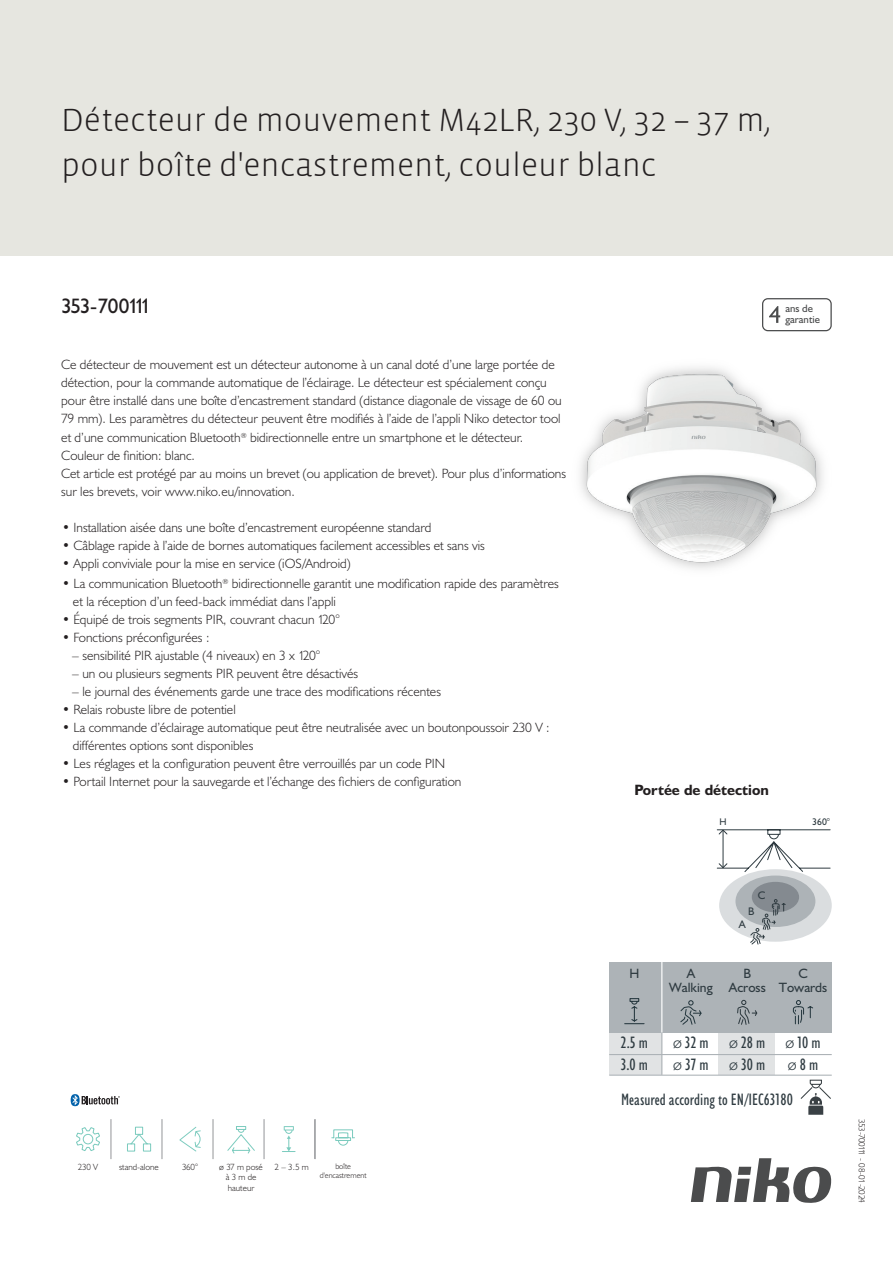
<style>
.page{position:relative;width:893px;height:1263px;background:#fff}
.page>*{position:absolute;margin:0;border:0;box-sizing:border-box;transform-origin:0 0}
.Title_datasheets{font:300 33px/45px "Vista Sans";color:#231f20}
.Article_number{font:21px "Humanist 521 BT";letter-spacing:-.06em;color:#231f20}
.t1{font:condensed 16.65px/22.2px "Humanist 521 BT";color:#2f3b41}
.Titles_parts{font:700 15px "Humanist 521 BT";color:#231f20}
.USP_bullets{font:300 13.5px/18px "Humanist 521 BT";color:#231f20}
.USPs{font:300 13.5px/18px "Humanist 521 BT";color:#231f20}
.t2{font:13.5px/14.5px "Humanist 521 BT";color:#2f3b41;text-align:center}
.t3{font:11.1px "Humanist 521 BT";color:#2f3b41}
.t4{font:10.8px/10.8px "Humanist 521 BT";color:#4b4c4d}
.t5{font:9.75px "Humanist 521 BT";color:#2f3b41}
.icontext{font:300 9px/10.8px "Humanist 521 BT";color:#231f20;text-align:center}
.Revision{font:300 9px "Humanist 521 BT";letter-spacing:-.065em;color:#231f20}
.icontext-2{font:300 8.1px/9.6px "Humanist 521 BT";color:#231f20;text-align:center}
.s1{font-weight:300;font-stretch:normal}
</style>
<div class="page">
<svg style="left:691px;top:1158px;width:141px;height:45px"></svg>
<div style="left:0;top:0;width:893px;height:255px;background:#e6e6e0"></div>
<img style="left:580px;top:367px;width:243px;height:202px">
<svg style="left:76px;top:1127px;width:24px;height:24px"></svg>
<svg style="left:127px;top:1126px;width:25px;height:26px"></svg>
<svg style="left:179px;top:1126px;width:22px;height:26px"></svg>
<svg style="left:227px;top:1126px;width:28px;height:28px"></svg>
<svg style="left:331px;top:1129px;width:24px;height:17px"></svg>
<svg style="left:282px;top:1126px;width:14px;height:26px"></svg>
<hr style="left:314px;top:1119px;width:1px;height:40px;background:#939598">
<hr style="left:111px;top:1119px;width:1px;height:40px;background:#939598">
<hr style="left:162px;top:1119px;width:1px;height:40px;background:#939598">
<hr style="left:213px;top:1119px;width:1px;height:40px;background:#939598">
<hr style="left:264px;top:1119px;width:1px;height:40px;background:#939598">
<hr style="left:315px;top:1119px;width:1px;height:40px;background:#939598">
<svg style="left:71px;top:1094px;width:49px;height:12px"></svg>
<svg style="left:762px;top:298px;width:70px;height:33px"></svg>
<svg style="left:717px;top:829px;width:114px;height:43px"></svg>
<div style="left:719px;top:869px;width:113px;height:73px;background:#dadddf;border-radius:50%"></div>
<div style="left:735px;top:875px;width:80px;height:52px;background:#adb3b7;border-radius:50%"></div>
<div style="left:752px;top:882px;width:47px;height:30px;background:#848a90;border-radius:50%"></div>
<svg style="left:750px;top:899px;width:36px;height:45px"></svg>
<div style="left:609px;top:1032px;width:53px;height:43px;background:#e1e3e4"></div>
<div style="left:719px;top:1032px;width:56px;height:43px;background:#e1e3e4"></div>
<hr style="left:609px;top:1054px;width:223px;height:1px;background:#adb3b7">
<hr style="left:609px;top:1074px;width:223px;height:2px;background:#adb3b7">
<div style="left:609px;top:962px;width:223px;height:70px;background:#adb3b7"></div>
<svg style="left:680px;top:1000px;width:22px;height:25px"></svg>
<svg style="left:792px;top:1000px;width:21px;height:25px"></svg>
<svg style="left:624px;top:998px;width:21px;height:27px"></svg>
<hr style="left:661px;top:1029px;width:1px;height:46px;background:#adb3b7">
<svg style="left:737px;top:999px;width:21px;height:26px"></svg>
<hr style="left:661px;top:962px;width:1px;height:70px;background:#fff">
<svg style="left:800px;top:1079px;width:31px;height:36px"></svg>
<p class="Title_datasheets" style="left:61px;top:98px;width:711px">Détecteur de mouvement M42LR, 230 V, 32 – 37 m, pour boîte d'encastrement, couleur blanc</p>
<p class="Article_number" style="left:61px;top:293px;width:92px">353-700111</p>
<p class="t4" style="left:785px;top:303px;width:36px">ans de garantie</p>
<p class="USPs" style="left:61px;top:355px;width:502px">Ce détecteur de mouvement est un détecteur autonome à un canal doté d’une large portée de détection, pour la commande automatique de l’éclairage. Le détecteur est spécialement conçu pour être installé dans une boîte d’encastrement standard (distance diagonale de vissage de 60 ou 79 mm). Les paramètres du détecteur peuvent être modifiés à l’aide de l’appli Niko detector tool</p>
<p class="USPs" style="left:61px;top:428px;width:506px">et d’une communication Bluetooth<sup>®</sup> bidirectionnelle entre un smartphone et le détecteur.<br>Couleur de finition: blanc.<br>Cet article est protégé par au moins un brevet (ou application de brevet). Pour plus d’informations sur les brevets, voir www.niko.eu/innovation.</p>
<p class="USP_bullets" style="left:62px;top:518px;width:371px">• Installation aisée dans une boîte d’encastrement européenne standard</p>
<p class="USP_bullets" style="left:62px;top:536px;width:424px">• Câblage rapide à l’aide de bornes automatiques facilement accessibles et sans vis</p>
<p class="USP_bullets" style="left:62px;top:554px;width:290px">• Appli conviviale pour la mise en service (iOS/Android)</p>
<p class="USP_bullets" style="left:73px;top:574px;width:487px;text-indent:-11px">• La communication Bluetooth<sup>®</sup> bidirectionnelle garantit une modification rapide des paramètres et la réception d’un feed-back immédiat dans l’appli</p>
<p class="USP_bullets" style="left:62px;top:610px;width:279px">• Équipé de trois segments PIR, couvrant chacun 120°</p>
<p class="USP_bullets" style="left:62px;top:628px;width:149px">• Fonctions préconfigurées :</p>
<p class="USP_bullets" style="left:72px;top:646px;width:250px">– sensibilité PIR ajustable (4 niveaux) en 3 x 120°</p>
<p class="USP_bullets" style="left:72px;top:664px;width:287px">– un ou plusieurs segments PIR peuvent être désactivés</p>
<p class="USP_bullets" style="left:72px;top:682px;width:370px">– le journal des événements garde une trace des modifications récentes</p>
<p class="USP_bullets" style="left:62px;top:700px;width:175px">• Relais robuste libre de potentiel</p>
<p class="USP_bullets" style="left:73px;top:718px;width:478px;text-indent:-11px">• La commande d’éclairage automatique peut être neutralisée avec un boutonpoussoir 230 V : différentes options sont disponibles</p>
<p class="USP_bullets" style="left:62px;top:754px;width:385px">• Les réglages et la configuration peuvent être verrouillés par un code PIN</p>
<p class="USP_bullets" style="left:62px;top:772px;width:401px">• Portail Internet pour la sauvegarde et l’échange des fichiers de configuration</p>
<p class="icontext" style="left:78px;top:1161px;width:22px">230 V</p>
<p class="icontext" style="left:119px;top:1161px;width:41px">stand-alone</p>
<p class="icontext" style="left:182px;top:1161px;width:17px">360°</p>
<p class="icontext" style="left:219px;top:1161px;width:45px">ø 37 m posé à 3 m de hauteur</p>
<p class="icontext-2" style="left:320px;top:1161px;width:48px">boîte d'encastrement</p>
<p class="icontext" style="left:275px;top:1161px;width:36px">2 – 3.5 m</p>
<p class="Titles_parts" style="left:634px;top:781px;width:136px">Portée de détection</p>
<p class="t5" style="left:719px;top:816px;width:9px">H</p>
<p class="t5" style="left:812px;top:816px;width:19px">360°</p>
<p class="t3" style="left:758px;top:888px;width:9px">C</p>
<p class="t3" style="left:748px;top:904px;width:8px">B</p>
<p class="t3" style="left:739px;top:918px;width:8px">A</p>
<p class="t2" style="left:629px;top:966px;width:11px">H</p>
<p class="t2" style="left:729px;top:966px;width:38px">B<br>Across</p>
<p class="t2" style="left:669px;top:966px;width:45px">A<br>Walking</p>
<p class="t2" style="left:779px;top:966px;width:50px">C<br>Towards</p>
<p class="t1" style="left:621px;top:1032px;width:29px">2.5 m<br>3.0 m</p>
<p class="t1" style="left:729px;top:1032px;width:93px"><span class="s1">ø</span> 28 m <span class="s1">ø</span> 10 m</p>
<p class="t1" style="left:673px;top:1032px;width:94px"><span class="s1">ø</span> 32 m<br><span class="s1">ø</span> 37 m <span class="s1">ø</span> 30 m</p>
<p class="t1" style="left:788px;top:1054px;width:32px"><span class="s1">ø</span> 8 m</p>
<p class="t1" style="left:621px;top:1089px;width:173px">Measured according to EN/IEC63180</p>
<p class="Revision" style="left:868px;top:1119px;width:85px;rotate:90deg">353-700111 - 08-01-2024</p>
</div>
